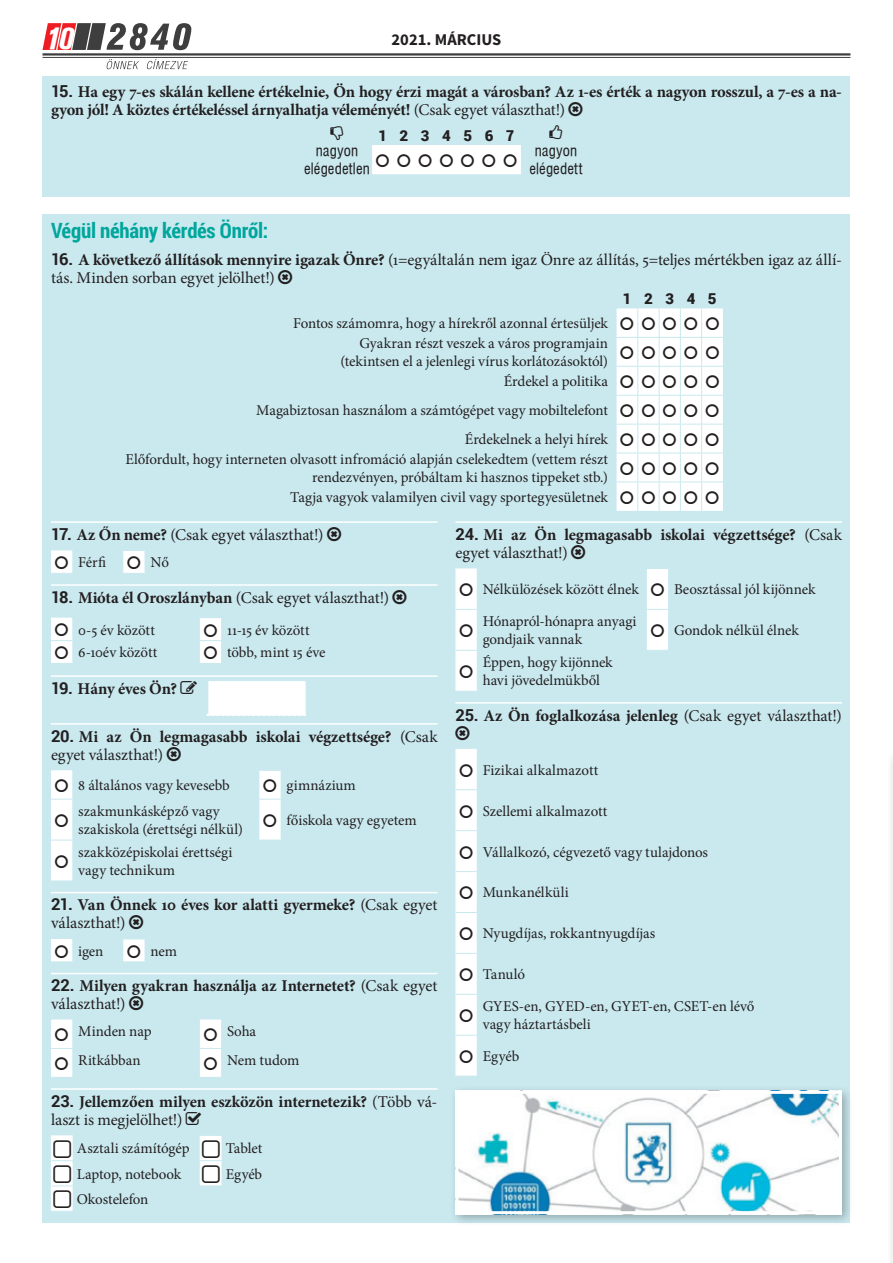
<style>
.page{position:relative;width:893px;height:1263px;background:#fff}
.page>*{position:absolute;margin:0;border:0;box-sizing:border-box;transform-origin:0 0}
.t1{font:italic 700 30px "Akzidenz Grotesk Cn X PFL";color:#fff}
.t2{font:700 21px "Roboto Condensed";letter-spacing:-.01em;color:#00a69c}
.t3{font:700 18px "Roboto";color:#fff}
.t4{font:700 16.5px/18px "Minion Pro";letter-spacing:-.01em;color:#231f20}
.t5{font:16.5px/18px "Minion Pro";letter-spacing:-.005em;color:#231f20}
.t6{font:700 16.5px "Source Sans Pro";color:#231f20}
.t7{font:15px/18px "Minion Pro";letter-spacing:-.005em;color:#231f20}
.t8{font:15px/18px "Swiss 721 Cn PFL";letter-spacing:.01em;color:#231f20;text-align:center}
.t9{font:900 15px "Roboto";letter-spacing:.84em;color:#231f20}
.s1{font-family:"Roboto"}
.s2{font-weight:400}
.s3{font-family:"Roboto";font-weight:700}
.s4{font-weight:700}
</style>
<div class="page">
<svg style="left:43px;top:23px;width:148px;height:27px"></svg>
<svg style="left:107px;top:59px;width:32px;height:10px"></svg>
<svg style="left:147px;top:59px;width:41px;height:10px"></svg>
<hr style="left:43px;top:53px;width:807px;height:3px;background:#3e3e3f">
<hr style="left:43px;top:57px;width:807px;height:1px;background:#3e3e3f">
<div style="left:887px;top:749px;width:6px;height:514px;background:#f9f9f9"></div>
<div style="left:43px;top:77px;width:807px;height:120px;background:#c9e9ef"></div>
<div style="left:43px;top:215px;width:807px;height:1008px;background:#c9e9ef"></div>
<hr style="left:51px;top:521px;width:386px;height:2px;background:#fff">
<hr style="left:51px;top:584px;width:386px;height:2px;background:#fff">
<hr style="left:51px;top:675px;width:386px;height:2px;background:#fff">
<div style="left:208px;top:681px;width:98px;height:35px;background:#fff"></div>
<hr style="left:51px;top:723px;width:386px;height:2px;background:#fff">
<hr style="left:51px;top:892px;width:386px;height:1px;background:#fff">
<hr style="left:51px;top:973px;width:386px;height:1px;background:#fff">
<hr style="left:51px;top:1088px;width:386px;height:2px;background:#fff">
<hr style="left:455px;top:521px;width:387px;height:2px;background:#fff">
<hr style="left:455px;top:702px;width:387px;height:1px;background:#fff">
<div style="left:449px;top:1085px;width:405px;height:141px;background:#231f20;opacity:.33"></div>
<img style="left:459px;top:1095px;width:379px;height:115px">
<div style="left:455px;top:1091px;width:387px;height:123px;border:3px solid #fff"></div>
<div style="left:372px;top:145px;width:149px;height:29px;background:#fff"></div>
<svg style="left:617px;top:308px;width:106px;height:203px;background:#fbfdfd"></svg>
<svg style="left:51px;top:550px;width:94px;height:23px"></svg>
<svg style="left:51px;top:617px;width:170px;height:46px"></svg>
<svg style="left:51px;top:770px;width:230px;height:111px"></svg>
<svg style="left:51px;top:939px;width:94px;height:23px"></svg>
<svg style="left:51px;top:1019px;width:170px;height:58px"></svg>
<svg style="left:51px;top:1135px;width:170px;height:76px"></svg>
<svg style="left:455px;top:568px;width:213px;height:123px"></svg>
<svg style="left:455px;top:749px;width:22px;height:327px;background:#fcfdfe"></svg>
<h1 class="t1" style="left:44px;top:20px;width:31px">10</h1>
<p class="t4" style="left:51px;top:82px;width:792px"><span class="s1">15.</span> Ha egy 7-es skálán kellene értékelnie, Ön hogy érzi magát a városban? Az 1-es érték a nagyon rosszul, a 7-es a na&shy;gyon jól! A köztes értékeléssel árnyalhatja véleményét! <span class="s2">(Csak egyet választhat!)</span></p>
<p class="t9" style="left:378px;top:125px;width:137px">1234567</p>
<p class="t8" style="left:304px;top:142px;width:67px">nagyon elégedetlen</p>
<p class="t8" style="left:529px;top:142px;width:54px">nagyon elégedett</p>
<p class="t6" style="left:392px;top:29px;width:111px">2021. MÁRCIUS</p>
<h2 class="t2" style="left:51px;top:216px;width:219px">Végül néhány kérdés Önről:</h2>
<p class="t5" style="left:51px;top:250px;width:792px"><span class="s3">16.</span> <span class="s4">A következő állítások mennyire igazak Önre?</span> (1=egyáltalán nem igaz Önre az állítás, 5=teljes mértékben igaz az állí&shy;tás. Minden sorban egyet jelölhet!)</p>
<p class="t9" style="left:623px;top:288px;width:95px">12345</p>
<p class="t7" style="left:293px;top:314px;width:316px;line-height:20px;text-align:right">Fontos számomra, hogy a hírekről azonnal értesüljek<br>Gyakran részt veszek a város programjain</p>
<p class="t7" style="left:340px;top:352px;width:269px;line-height:20px;text-align:right">(tekintsen el a jelenlegi vírus korlátozásoktól)<br>Érdekel a politika</p>
<p class="t7" style="left:256px;top:396px;width:353px;line-height:29px;text-align:right">Magabiztosan használom a számtógépet vagy mobiltelefont<br>Érdekelnek a helyi hírek</p>
<p class="t7" style="left:126px;top:450px;width:484px;text-align:right">Előfordult, hogy interneten olvasott infromáció alapján cselekedtem (vettem részt rendezvényen, próbáltam ki hasznos tippeket stb.)</p>
<p class="t7" style="left:290px;top:488px;width:319px">Tagja vagyok valamilyen civil vagy sportegyesületnek</p>
<p class="t5" style="left:51px;top:526px;width:274px"><span class="s3">17.</span> <span class="s4">Az Őn neme?</span> (Csak egyet választhat!)</p>
<p class="t7" style="left:78px;top:554px;width:29px">Férfi</p>
<p class="t7" style="left:151px;top:554px;width:20px">Nő</p>
<p class="t5" style="left:51px;top:589px;width:340px"><span class="s3">18.</span> <span class="s4">Mióta él Oroszlányban</span> (Csak egyet választhat!)</p>
<p class="t7" style="left:78px;top:621px;width:78px">0-5 év között</p>
<p class="t7" style="left:227px;top:621px;width:84px">11-15 év között</p>
<p class="t7" style="left:78px;top:644px;width:81px">6-10év között</p>
<p class="t7" style="left:227px;top:644px;width:100px">több, mint 15 éve</p>
<p class="t4" style="left:51px;top:679px;width:128px"><span class="s1">19.</span> Hány éves Ön?</p>
<p class="t3" style="left:205px;top:697px;width:103px">....................</p>
<p class="t4" style="left:51px;top:727px;width:388px"><span class="s1">20.</span> Mi az Ön legmagasabb iskolai végzettsége? <span class="s2">(Csak egyet választhat!)</span></p>
<p class="t7" style="left:78px;top:776px;width:153px">8 általános vagy kevesebb</p>
<p class="t7" style="left:287px;top:776px;width:71px">gimnázium</p>
<p class="t7" style="left:78px;top:802px;width:166px">szakmunkásképző vagy szakiskola (érettségi nélkül)</p>
<p class="t7" style="left:287px;top:811px;width:132px">főiskola vagy egyetem</p>
<p class="t7" style="left:78px;top:843px;width:156px">szakközépiskolai érettségi vagy technikum</p>
<p class="t4" style="left:51px;top:896px;width:388px"><span class="s1">21.</span> Van Önnek 10 éves kor alatti gyermeke? <span class="s2">(Csak egyet választhat!)</span></p>
<p class="t7" style="left:78px;top:942px;width:27px">igen</p>
<p class="t7" style="left:151px;top:942px;width:28px">nem</p>
<p class="t4" style="left:51px;top:977px;width:388px"><span class="s1">22.</span> Milyen gyakran használja az Internetet? <span class="s2">(Csak egyet választhat!)</span></p>
<p class="t7" style="left:78px;top:1023px;width:75px">Minden nap</p>
<p class="t7" style="left:227px;top:1023px;width:31px">Soha</p>
<p class="t7" style="left:78px;top:1052px;width:64px">Ritkábban</p>
<p class="t7" style="left:227px;top:1052px;width:74px">Nem tudom</p>
<p class="t4" style="left:51px;top:1092px;width:388px"><span class="s1">23.</span> Jellemzően milyen eszközön internetezik? <span class="s2">(Több vá&shy;laszt is megjelölhet!)</span></p>
<p class="t7" style="left:77px;top:1140px;width:114px">Asztali számítógép</p>
<p class="t7" style="left:226px;top:1140px;width:38px">Tablet</p>
<p class="t7" style="left:77px;top:1165px;width:106px">Laptop, notebook</p>
<p class="t7" style="left:226px;top:1165px;width:38px">Egyéb</p>
<p class="t7" style="left:77px;top:1190px;width:73px">Okostelefon</p>
<p class="t4" style="left:455px;top:525px;width:388px"><span class="s1">24.</span> Mi az Ön legmagasabb iskolai végzettsége? <span class="s2">(Csak egyet választhat!)</span></p>
<p class="t7" style="left:483px;top:581px;width:158px">Nélkülözések között élnek</p>
<p class="t7" style="left:674px;top:581px;width:143px">Beosztással jól kijönnek</p>
<p class="t7" style="left:483px;top:612px;width:155px">Hónapról-hónapra anyagi gondjaik vannak</p>
<p class="t7" style="left:674px;top:621px;width:126px">Gondok nélkül élnek</p>
<p class="t7" style="left:483px;top:653px;width:131px">Éppen, hogy kijönnek havi jövedelmükből</p>
<p class="t4" style="left:455px;top:706px;width:388px"><span class="s1">25.</span> Az Ön foglalkozása jelenleg <span class="s2">(Csak egyet választhat!)</span></p>
<p class="t7" style="left:483px;top:761px;width:117px">Fizikai alkalmazott</p>
<p class="t7" style="left:483px;top:802px;width:126px">Szellemi alkalmazott</p>
<p class="t7" style="left:483px;top:843px;width:227px">Vállalkozó, cégvezető vagy tulajdonos</p>
<p class="t7" style="left:483px;top:884px;width:88px">Munkanélküli</p>
<p class="t7" style="left:483px;top:925px;width:174px">Nyugdíjas, rokkantnyugdíjas</p>
<p class="t7" style="left:483px;top:958px;width:273px;line-height:32px">Tanuló<br>GYES-en, GYED-en, GYET-en, CSET-en lévő</p>
<p class="t7" style="left:483px;top:1008px;width:110px;line-height:32px">vagy háztartásbeli<br>Egyéb</p>
</div>
